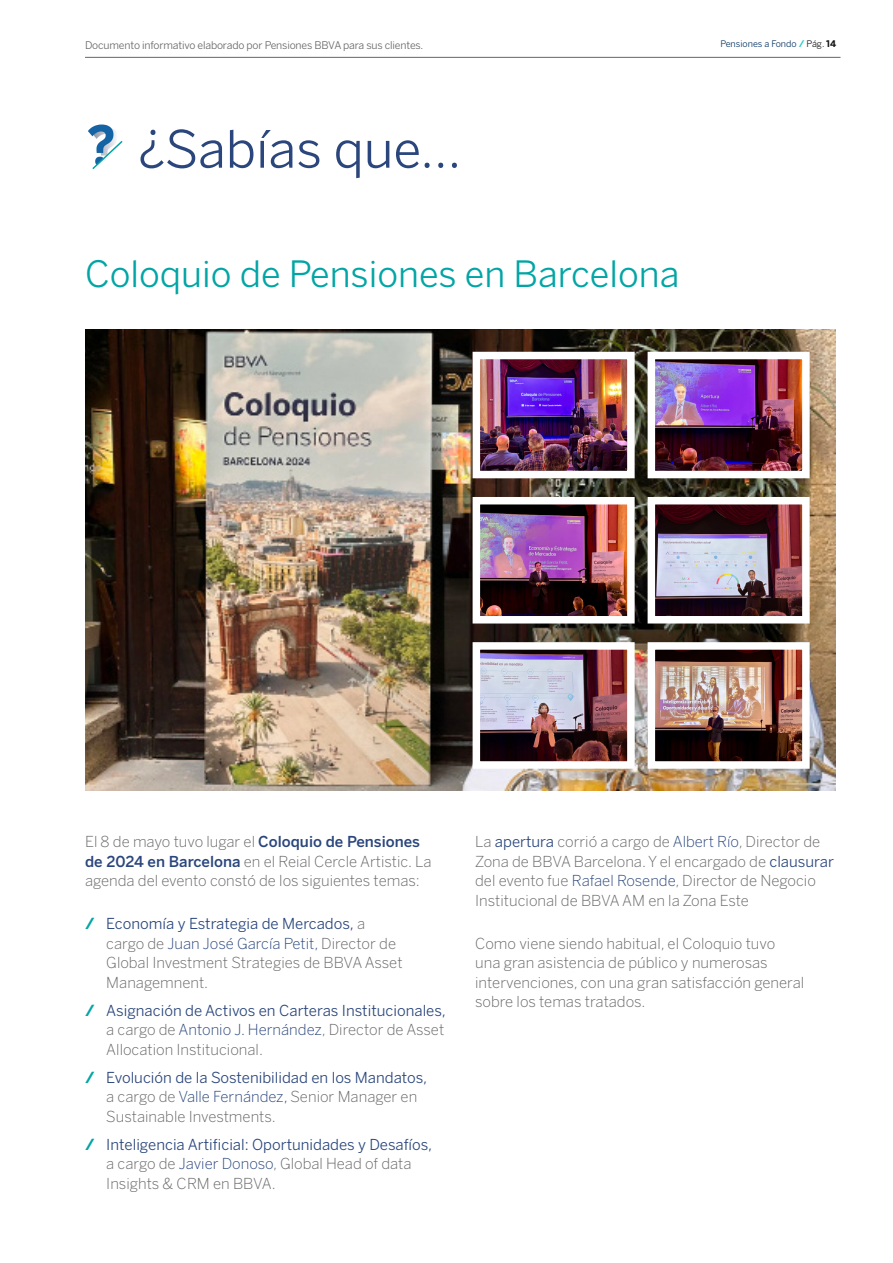
<style>
.page{position:relative;width:893px;height:1263px;background:#fff}
.page>*{position:absolute;margin:0;border:0;box-sizing:border-box;transform-origin:0 0}
.título_sección{font:51px "Benton Sans BBVA";color:#2a467c}
.título_tema{font:36px "Benton Sans BBVA";color:#02a5a5}
.t1{font:300 15px/19.5px "Benton Sans BBVA";color:#666}
.t2{font:15px/19.5px "Benton Sans BBVA";color:#2a467c}
.t3{font:10.5px "Benton Sans BBVA";letter-spacing:-.015em;color:#666}
.t4{font:9px "Benton Sans BBVA";color:#043263}
.s1{font-family:"BBVA Benton Sans";font-weight:700;color:#2dcccd}
.s2{color:#121212}
.s3{font-family:"BBVA Benton Sans";font-weight:700;color:#121212}
.s4{font-weight:500;color:#2a467c}
.s5{font-family:"BBVA Benton Sans";font-weight:700;color:#02a5a5}
.s6{font-weight:400;color:#2a467c}
.s7{color:#2a467c}
.s8{font-weight:300;color:#666}
.s9{font-weight:300}
</style>
<div class="page">
<hr style="left:85px;top:57px;width:755px;height:1px;background:#666">
<svg style="left:88px;top:125px;width:35px;height:45px"></svg>
<img style="left:85px;top:329px;width:751px;height:462px">
<img style="left:657px;top:651px;width:144px;height:109px">
<div style="left:648px;top:642px;width:162px;height:127px;border:8px solid #fff"></div>
<img style="left:657px;top:506px;width:144px;height:108px">
<div style="left:648px;top:497px;width:162px;height:126px;border:8px solid #fff"></div>
<img style="left:482px;top:506px;width:144px;height:108px">
<div style="left:473px;top:497px;width:162px;height:126px;border:8px solid #fff"></div>
<img style="left:657px;top:361px;width:144px;height:108px">
<div style="left:648px;top:352px;width:162px;height:126px;border:8px solid #fff"></div>
<img style="left:482px;top:361px;width:144px;height:108px">
<div style="left:473px;top:352px;width:162px;height:126px;border:8px solid #fff"></div>
<img style="left:482px;top:651px;width:144px;height:109px">
<div style="left:473px;top:642px;width:162px;height:127px;border:8px solid #fff"></div>
<p class="t3" style="left:85px;top:39px;width:340px">Documento informativo elaborado por Pensiones BBVA para sus clientes.</p>
<p class="t4" style="left:720px;top:39px;width:117px">Pensiones a Fondo <span class="s1">/</span> <span class="s2">Pág.</span> <span class="s3">14</span></p>
<p class="título_sección" style="left:138px;top:119px;width:325px">¿Sabías que...</p>
<p class="título_tema" style="left:85px;top:252px;width:596px">Coloquio de Pensiones en Barcelona</p>
<p class="t1" style="left:85px;top:832px;width:348px">El 8 de mayo tuvo lugar el <span class="s4">Coloquio de Pensiones de 2024 en Barcelona</span> en el Reial Cercle Artistic. La agenda del evento constó de los siguientes temas:</p>
<p class="t1" style="left:106px;top:914px;width:298px;text-indent:-21px"><span class="s5">/</span> <span class="s6">Economía y Estrategia de Mercados,</span> a cargo de <span class="s7">Juan José García Petit,</span> Director de Global Investment Strategies de BBVA Asset Managemnent.</p>
<p class="t1" style="left:106px;top:1000px;width:341px;text-align:justify;text-indent:-21px"><span class="s5">/</span> <span class="s6">Asignación de Activos en Carteras Institucionales, </span>a cargo de <span class="s7">Antonio J. Hernández</span>, Director de Asset Allocation Institucional.</p>
<p class="t1" style="left:106px;top:1067px;width:322px;text-indent:-21px"><span class="s5">/</span> <span class="s6">Evolución de la Sostenibilidad en los Mandatos, </span>a cargo de <span class="s7">Valle Fernández,</span> Senior Manager en<br>Sustainable Investments.</p>
<p class="t2" style="left:106px;top:1135px;width:327px;text-indent:-21px"><span class="s5">/</span> Inteligencia Artificial: Oportunidades y Desafíos, <span class="s8">a cargo de</span> <span class="s9">Javier Donoso</span><span class="s8">, Global Head of data<br>Insights &amp; CRM en BBVA.</span></p>
<p class="t1" style="left:475px;top:832px;width:360px">La <span class="s6">apertura</span> corrió a cargo de <span class="s7">Albert Río</span>, Director de Zona de BBVA Barcelona. Y el encargado de <span class="s6">clausurar </span>del evento fue <span class="s7">Rafael Rosende</span>, Director de Negocio Institucional de BBVA AM en la Zona Este</p>
<p class="t1" style="left:475px;top:933px;width:331px">Como viene siendo habitual, el Coloquio tuvo una gran asistencia de público y numerosas intervenciones, con una gran satisfacción general sobre los temas tratados.</p>
</div>
